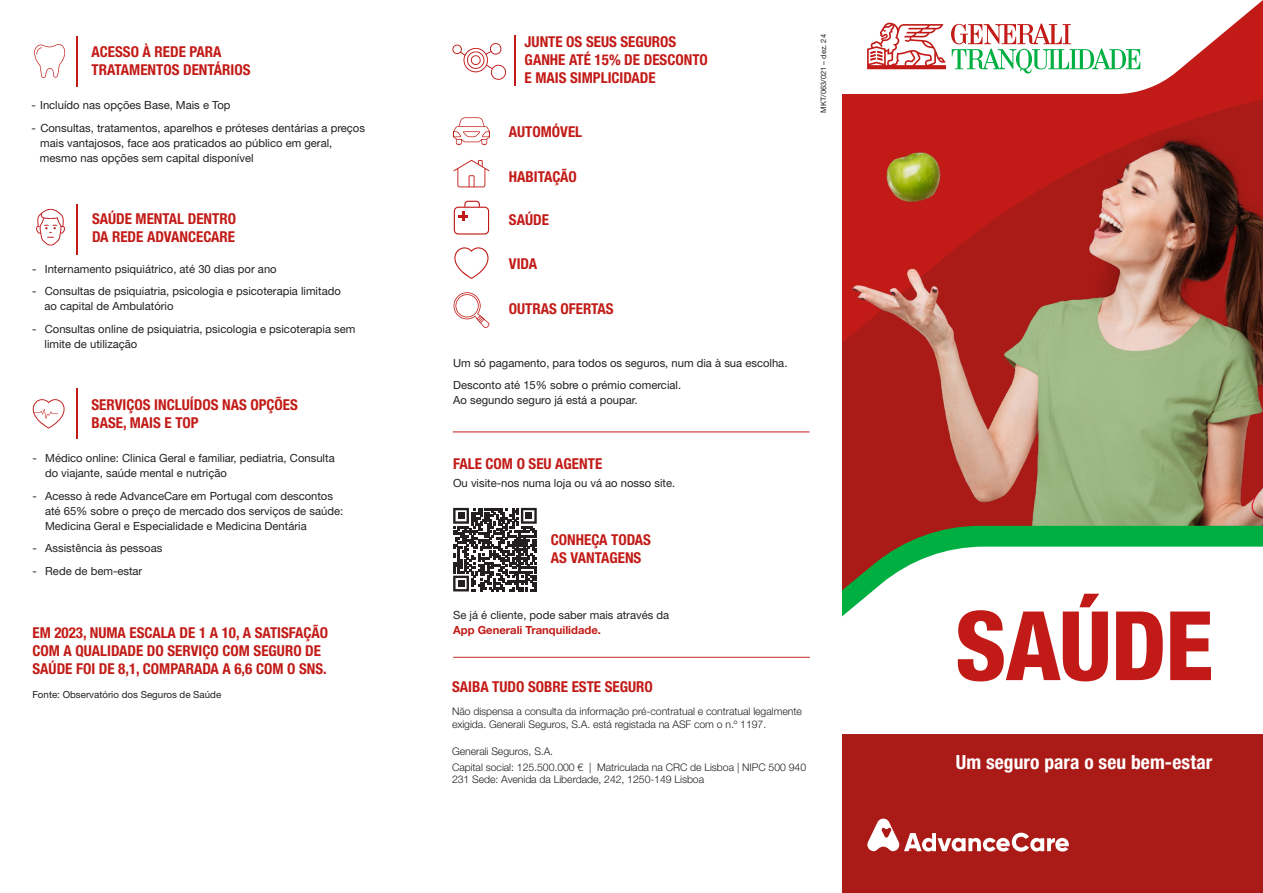
<style>
.page{position:relative;width:1263px;height:893px;background:#fff}
.page>*{position:absolute;margin:0;border:0;box-sizing:border-box;transform-origin:0 0}
.t1{font:800 condensed 96px "Helvetica Neue LT Std";letter-spacing:-.01em;color:#c21b17}
.t2{font:700 condensed 19.5px "Helvetica Neue LT Std";letter-spacing:.005em;color:#fff}
.t3{font:700 condensed 15px/18px "Helvetica Neue LT Std";color:#c21b17}
.t4{font:11.25px/15px "Helvetica Neue LT Std";color:#231f20}
.t5{font:700 11.25px "Helvetica Neue LT Std";color:#c21b17}
.t6{font:300 10.5px/15.6px "Helvetica Neue LT Std";letter-spacing:-.005em;color:#231f20}
.t7{font:9.75px "Helvetica Neue LT Std";color:#231f20}
.t8{font:7.5px "Helvetica Neue LT Std";color:#231f20}
</style>
<div class="page">
<div style="left:842px;top:734px;width:421px;height:159px;background:#aa1b17"></div>
<svg style="left:867px;top:819px;width:202px;height:32px"></svg>
<img style="left:842px;top:94px;width:421px;height:432px">
<svg style="left:842px;top:526px;width:421px;height:21px;background:#24923a"></svg>
<svg style="left:842px;top:547px;width:131px;height:70px"></svg>
<hr style="left:76px;top:36px;width:2px;height:50px;background:#c21b17">
<hr style="left:76px;top:389px;width:2px;height:50px;background:#c21b17">
<svg style="left:34px;top:44px;width:32px;height:34px"></svg>
<svg style="left:33px;top:399px;width:32px;height:30px"></svg>
<hr style="left:453px;top:657px;width:357px;height:1px;background:#c32b28">
<hr style="left:453px;top:432px;width:356px;height:1px;background:#c21b17">
<hr style="left:514px;top:35px;width:2px;height:50px;background:#c21b17">
<svg style="left:452px;top:43px;width:54px;height:37px"></svg>
<svg style="left:453px;top:508px;width:84px;height:83px"></svg>
<div style="left:458px;top:512px;width:6px;height:7px;background:#231f20"></div>
<div style="left:525px;top:512px;width:7px;height:7px;background:#231f20"></div>
<div style="left:458px;top:580px;width:6px;height:7px;background:#231f20"></div>
<svg style="left:453px;top:117px;width:37px;height:28px"></svg>
<svg style="left:453px;top:160px;width:36px;height:27px"></svg>
<svg style="left:454px;top:247px;width:34px;height:32px"></svg>
<svg style="left:454px;top:201px;width:35px;height:34px"></svg>
<svg style="left:454px;top:292px;width:35px;height:36px"></svg>
<hr style="left:77px;top:204px;width:1px;height:50px;background:#c21b17">
<svg style="left:36px;top:209px;width:29px;height:37px"></svg>
<svg style="left:867px;top:0;width:396px;height:94px"></svg>
<h3 class="t3" style="left:92px;top:43px;width:161px">ACESSO À REDE PARA<br>TRATAMENTOS DENTÁRIOS</h3>
<p class="t4" style="left:32px;top:97px;width:201px">- Incluído nas opções Base, Mais e Top</p>
<p class="t4" style="left:40px;top:120px;width:327px;text-indent:-8px">- Consultas, tratamentos, aparelhos e próteses dentárias a preços mais vantajosos, face aos praticados ao público em geral, mesmo nas opções sem capital disponível</p>
<h3 class="t3" style="left:92px;top:209px;width:146px">SAÚDE MENTAL DENTRO<br>DA REDE ADVANCECARE</h3>
<p class="t4" style="left:32px;top:261px;width:246px">- Internamento psiquiátrico, até 30 dias por ano</p>
<p class="t4" style="left:45px;top:284px;width:298px;text-indent:-13px">- Consultas de psiquiatria, psicologia e psicoterapia limitado ao capital de Ambulatório</p>
<p class="t4" style="left:45px;top:321px;width:312px;text-indent:-13px">- Consultas online de psiquiatria, psicologia e psicoterapia sem limite de utilização</p>
<h3 class="t3" style="left:92px;top:396px;width:208px">SERVIÇOS INCLUÍDOS NAS OPÇÕES<br>BASE, MAIS E TOP</h3>
<p class="t4" style="left:45px;top:450px;width:291px;text-indent:-13px">- Médico online: Clinica Geral e familiar, pediatria, Consulta do viajante, saúde mental e nutrição</p>
<p class="t4" style="left:45px;top:488px;width:300px;text-indent:-13px">- Acesso à rede AdvanceCare em Portugal com descontos até 65% sobre o preço de mercado dos serviços de saúde:<br>Medicina Geral e Especialidade e Medicina Dentária</p>
<p class="t4" style="left:33px;top:540px;width:131px">- Assistência às pessoas</p>
<p class="t4" style="left:33px;top:563px;width:111px">- Rede de bem-estar</p>
<h3 class="t3" style="left:32px;top:623px;width:297px">EM 2023, NUMA ESCALA DE 1 A 10, A SATISFAÇÃO<br>COM A QUALIDADE DO SERVIÇO COM SEGURO DE<br>SAÚDE FOI DE 8,1, COMPARADA A 6,6 COM O SNS.</h3>
<p class="t7" style="left:32px;top:688px;width:190px">Fonte: Observatório dos Seguros de Saúde</p>
<h3 class="t3" style="left:525px;top:33px;width:185px">JUNTE OS SEUS SEGUROS<br>GANHE ATÉ 15% DE DESCONTO<br>E MAIS SIMPLICIDADE</h3>
<h3 class="t3" style="left:509px;top:122px;width:75px">AUTOMÓVEL</h3>
<h3 class="t3" style="left:509px;top:167px;width:70px">HABITAÇÃO</h3>
<h3 class="t3" style="left:509px;top:211px;width:42px">SAÚDE</h3>
<h3 class="t3" style="left:509px;top:254px;width:30px">VIDA</h3>
<h3 class="t3" style="left:509px;top:299px;width:106px">OUTRAS OFERTAS</h3>
<p class="t4" style="left:453px;top:351px;width:336px;line-height:22.5px">Um só pagamento, para todos os seguros, num dia à sua escolha.<br>Desconto até 15% sobre o prémio comercial.</p>
<p class="t4" style="left:453px;top:392px;width:186px">Ao segundo seguro já está a poupar.</p>
<p class="t8" style="left:819px;top:113px;width:80px;rotate:-90deg">MKT/063/021 – dez. 24</p>
<h3 class="t3" style="left:453px;top:455px;width:151px">FALE COM O SEU AGENTE</h3>
<p class="t4" style="left:453px;top:476px;width:224px">Ou visite-nos numa loja ou vá ao nosso site.</p>
<h3 class="t3" style="left:551px;top:530px;width:102px">CONHEÇA TODAS<br>AS VANTAGENS</h3>
<p class="t4" style="left:453px;top:608px;width:218px">Se já é cliente, pode saber mais através da</p>
<p class="t5" style="left:453px;top:623px;width:149px">App Generali Tranquilidade.</p>
<h3 class="t3" style="left:452px;top:678px;width:202px">SAIBA TUDO SOBRE ESTE SEGURO</h3>
<p class="t6" style="left:452px;top:705px;width:351px;line-height:12.6px">Não dispensa a consulta da informação pré-contratual e contratual legalmente exigida. Generali Seguros, S.A. está registada na ASF com o n.º 1197.</p>
<p class="t6" style="left:452px;top:743px;width:356px">Generali Seguros, S.A.<br>Capital social: 125.500.000 € | Matriculada na CRC de Lisboa | NIPC 500 940</p>
<p class="t6" style="left:452px;top:772px;width:254px">231 Sede: Avenida da Liberdade, 242, 1250-149 Lisboa</p>
<h1 class="t1" style="left:955px;top:586px;width:260px">SAÚDE</h1>
<h2 class="t2" style="left:956px;top:750px;width:258px">Um seguro para o seu bem-estar</h2>
</div>
